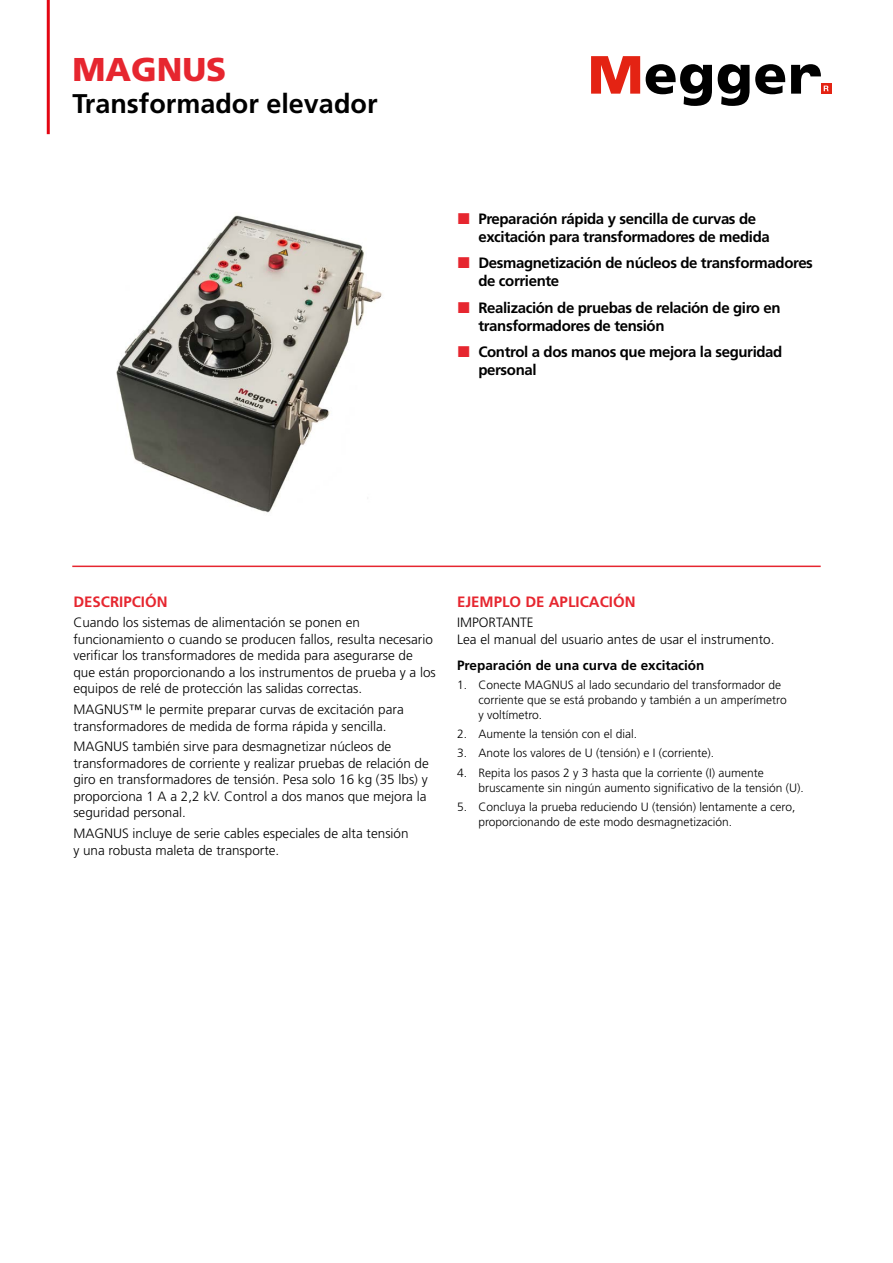
<style>
.page{position:relative;width:893px;height:1263px;background:#fff}
.page>*{position:absolute;margin:0;border:0;box-sizing:border-box;transform-origin:0 0}
.t1{font:900 33px "Frutiger LT Std";color:#e6262f}
.t2{font:700 27px "Frutiger LT Std";color:#000}
.t3{font:700 15px/18px "Frutiger LT Std";letter-spacing:-.025em;color:#000}
.t4{font:700 15px "Frutiger LT Std";color:#e6262f}
.t5{font:300 13.5px/16.5px "Frutiger LT Std";color:#000}
.t6{font:700 13.5px "Frutiger LT Std";color:#000}
.t7{font:300 12px/15px "Frutiger LT Std";color:#000}
</style>
<div class="page">
<hr style="left:47px;top:0;width:3px;height:134px;background:#e30613">
<svg style="left:828px;top:84px;width:3px;height:10px"></svg>
<svg style="left:591px;top:56px;width:49px;height:38px"></svg>
<svg style="left:646px;top:64px;width:66px;height:42px"></svg>
<svg style="left:718px;top:64px;width:67px;height:42px"></svg>
<svg style="left:791px;top:64px;width:37px;height:30px"></svg>
<hr style="left:72px;top:566px;width:749px;height:1px;background:#e6262f">
<img style="left:116px;top:215px;width:266px;height:298px">
<h1 class="t1" style="left:72px;top:49px;width:156px">MAGNUS</h1>
<h2 class="t2" style="left:72px;top:88px;width:307px">Transformador elevador</h2>
<p class="t3" style="left:478px;top:210px;width:293px">Preparación rápida y sencilla de curvas de excitación para transformadores de medida</p>
<p class="t3" style="left:478px;top:254px;width:336px">Desmagnetización de núcleos de transformadores de corriente</p>
<p class="t3" style="left:478px;top:299px;width:304px">Realización de pruebas de relación de giro en transformadores de tensión</p>
<p class="t3" style="left:478px;top:343px;width:306px">Control a dos manos que mejora la seguridad personal</p>
<p class="t4" style="left:73px;top:593px;width:96px">DESCRIPCIÓN</p>
<p class="t5" style="left:73px;top:615px;width:364px">Cuando los sistemas de alimentación se ponen en funcionamiento o cuando se producen fallos, resulta necesario verificar los transformadores de medida para asegurarse de que están proporcionando a los instrumentos de prueba y a los equipos de relé de protección las salidas correctas.</p>
<p class="t5" style="left:73px;top:701px;width:332px">MAGNUS™ le permite preparar curvas de excitación para transformadores de medida de forma rápida y sencilla.</p>
<p class="t5" style="left:73px;top:739px;width:357px">MAGNUS también sirve para desmagnetizar núcleos de transformadores de corriente y realizar pruebas de relación de giro en transformadores de tensión. Pesa solo 16 kg (35 lbs) y proporciona 1 A a 2,2 kV. Control a dos manos que mejora la seguridad personal.</p>
<p class="t5" style="left:73px;top:825px;width:337px">MAGNUS incluye de serie cables especiales de alta tensión y una robusta maleta de transporte.</p>
<p class="t4" style="left:457px;top:593px;width:180px">EJEMPLO DE APLICACIÓN</p>
<p class="t5" style="left:457px;top:615px;width:319px">IMPORTANTE<br>Lea el manual del usuario antes de usar el instrumento.</p>
<p class="t6" style="left:457px;top:657px;width:249px">Preparación de una curva de excitación</p>
<p class="t7" style="left:478px;top:677px;width:310px;text-indent:-21px">1. Conecte MAGNUS al lado secundario del transformador de corriente que se está probando y también a un amperímetro y voltímetro.</p>
<p class="t7" style="left:457px;top:727px;width:181px">2. Aumente la tensión con el dial.</p>
<p class="t7" style="left:457px;top:746px;width:259px">3. Anote los valores de U (tensión) e I (corriente).</p>
<p class="t7" style="left:478px;top:765px;width:327px;text-indent:-21px">4. Repita los pasos 2 y 3 hasta que la corriente (I) aumente bruscamente sin ningún aumento significativo de la tensión (U).</p>
<p class="t7" style="left:478px;top:799px;width:318px;text-indent:-21px">5. Concluya la prueba reduciendo U (tensión) lentamente a cero, proporcionando de este modo desmagnetización.</p>
</div>
